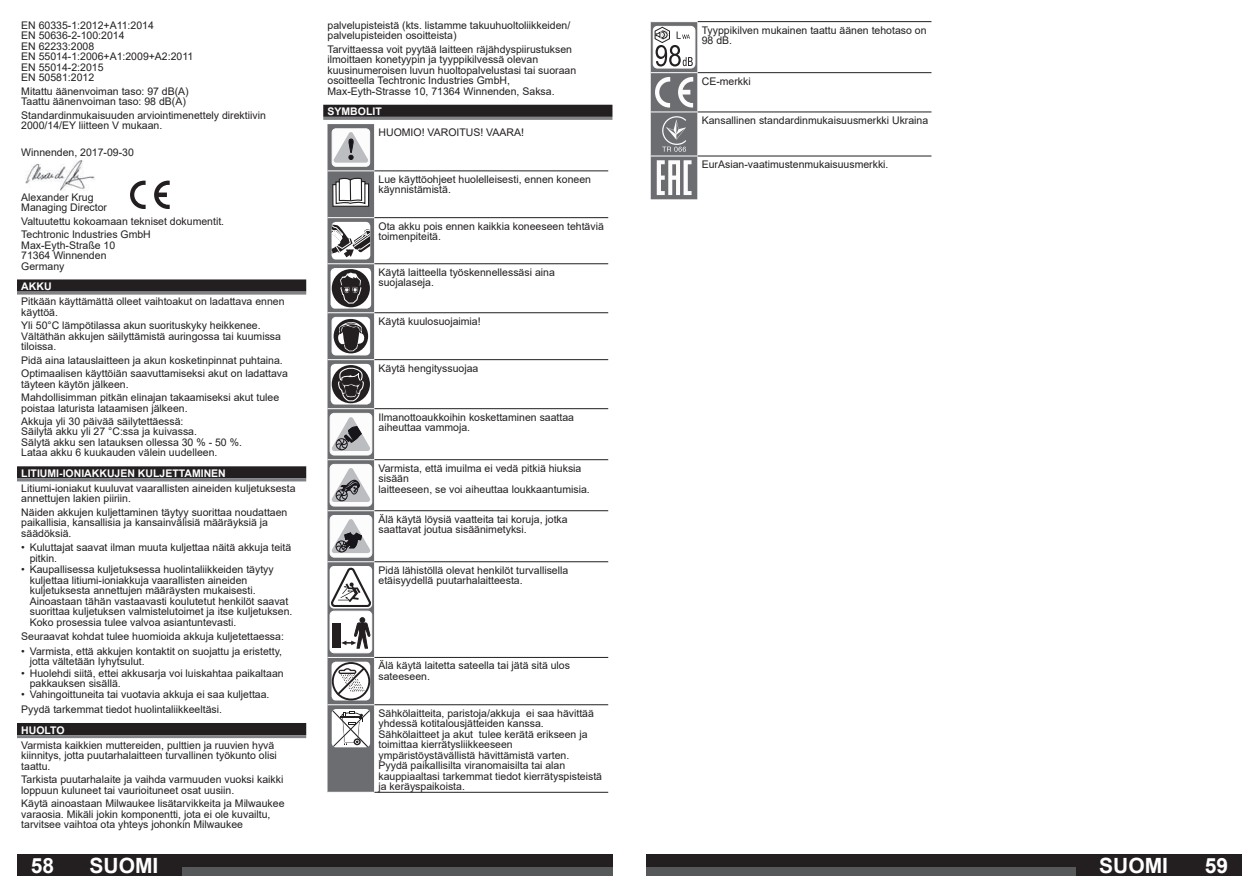
<style>
.page{position:relative;width:1259px;height:893px;background:#fff}
.page>*{position:absolute;margin:0;border:0;box-sizing:border-box;transform-origin:0 0}
.t1{font:700 21px "Arial";color:#fff}
.t2{font:10.5px/10.5px "Arial";color:#231f20}
.t3{font:700 10.5px "Arial";color:#fff}
</style>
<div class="page">
<div style="left:17px;top:855px;width:595px;height:21px;background:#231f20"></div>
<div style="left:68px;top:867px;width:544px;height:9px;background:#57585a"></div>
<div style="left:646px;top:855px;width:596px;height:21px;background:#231f20"></div>
<div style="left:646px;top:867px;width:545px;height:9px;background:#57585a"></div>
<div style="left:1076px;top:855px;width:115px;height:21px;background:#231f20"></div>
<hr style="left:697px;top:21px;width:234px;height:1px;background:#231f20">
<svg style="left:651px;top:22px;width:280px;height:177px"></svg>
<div style="left:17px;top:279px;width:289px;height:13px;background:#231f20"></div>
<hr style="left:17px;top:292px;width:289px;height:3px;background:#808285">
<div style="left:17px;top:466px;width:289px;height:12px;background:#231f20"></div>
<hr style="left:17px;top:478px;width:289px;height:3px;background:#808285">
<div style="left:17px;top:723px;width:289px;height:12px;background:#231f20"></div>
<hr style="left:17px;top:735px;width:289px;height:3px;background:#808285">
<img style="left:25px;top:160px;width:70px;height:30px">
<svg style="left:130px;top:181px;width:16px;height:28px"></svg>
<svg style="left:154px;top:181px;width:16px;height:28px"></svg>
<div style="left:67px;top:855px;width:114px;height:21px;background:#231f20"></div>
<div style="left:323px;top:105px;width:289px;height:12px;background:#231f20"></div>
<hr style="left:323px;top:117px;width:289px;height:3px;background:#808285">
<svg style="left:374px;top:124px;width:234px;height:668px"></svg>
<hr style="left:374px;top:170px;width:234px;height:1px;background:#231f20">
<hr style="left:374px;top:217px;width:234px;height:1px;background:#231f20">
<hr style="left:374px;top:263px;width:234px;height:1px;background:#231f20">
<hr style="left:374px;top:312px;width:234px;height:1px;background:#231f20">
<hr style="left:374px;top:359px;width:234px;height:1px;background:#231f20">
<hr style="left:374px;top:408px;width:234px;height:1px;background:#231f20">
<hr style="left:374px;top:459px;width:234px;height:1px;background:#231f20">
<hr style="left:374px;top:510px;width:234px;height:1px;background:#231f20">
<hr style="left:374px;top:561px;width:234px;height:1px;background:#231f20">
<hr style="left:374px;top:657px;width:234px;height:1px;background:#231f20">
<hr style="left:374px;top:704px;width:234px;height:1px;background:#231f20">
<hr style="left:374px;top:792px;width:234px;height:1px;background:#231f20">
<svg style="left:327px;top:124px;width:47px;height:668px"></svg>
<p class="t2" style="left:327px;top:20px;width:244px">palvelupisteistä (kts. listamme takuuhuoltoliikkeiden/ palvelupisteiden osoitteista)</p>
<p class="t2" style="left:327px;top:44px;width:250px">Tarvittaessa voit pyytää laitteen räjähdyspiirustuksen ilmoittaen konetyypin ja tyyppikilvessä olevan kuusinumeroisen luvun huoltopalvelustasi tai suoraan osoitteella Techtronic Industries GmbH, Max-Eyth-Strasse 10, 71364 Winnenden, Saksa.</p>
<p class="t3" style="left:327px;top:106px;width:56px">SYMBOLIT</p>
<p class="t2" style="left:378px;top:127px;width:147px">HUOMIO! VAROITUS! VAARA!</p>
<p class="t2" style="left:378px;top:174px;width:214px">Lue käyttöohjeet huolelleisesti, ennen koneen käynnistämistä.</p>
<p class="t2" style="left:378px;top:221px;width:227px">Ota akku pois ennen kaikkia koneeseen tehtäviä toimenpiteitä.</p>
<p class="t2" style="left:378px;top:267px;width:178px">Käytä laitteella työskennellessäsi aina suojalaseja.</p>
<p class="t2" style="left:378px;top:316px;width:104px">Käytä kuulosuojaimia!</p>
<p class="t2" style="left:378px;top:363px;width:101px">Käytä hengityssuojaa</p>
<p class="t2" style="left:378px;top:412px;width:197px">Ilmanottoaukkoihin koskettaminen saattaa aiheuttaa vammoja.</p>
<p class="t2" style="left:378px;top:463px;width:213px">Varmista, että imuilma ei vedä pitkiä hiuksia sisään<br>laitteeseen, se voi aiheuttaa loukkaantumisia.</p>
<p class="t2" style="left:378px;top:514px;width:191px">Älä käytä löysiä vaatteita tai koruja, jotka saattavat joutua sisäänimetyksi.</p>
<p class="t2" style="left:378px;top:565px;width:191px">Pidä lähistöllä olevat henkilöt turvallisella etäisyydellä puutarhalaitteesta.</p>
<p class="t2" style="left:21px;top:20px;width:174px">EN 60335-1:2012+A11:2014<br>EN 50636-2-100:2014<br>EN 62233:2008<br>EN 55014-1:2006+A1:2009+A2:2011<br>EN 55014-2:2015<br>EN 50581:2012</p>
<p class="t2" style="left:21px;top:86px;width:169px">Mitattu äänenvoiman taso: 97 dB(A)<br>Taattu äänenvoiman taso: 98 dB(A)</p>
<p class="t2" style="left:21px;top:110px;width:246px">Standardinmukaisuuden arviointimenettely direktiivin<br>2000/14/EY liitteen V mukaan.</p>
<p class="t2" style="left:21px;top:147px;width:114px">Winnenden, 2017-09-30</p>
<p class="t2" style="left:21px;top:192px;width:87px">Alexander Krug<br>Managing Director</p>
<p class="t2" style="left:21px;top:214px;width:204px;line-height:13.5px">Valtuutettu kokoamaan tekniset dokumentit.<br>Techtronic Industries GmbH</p>
<p class="t2" style="left:21px;top:240px;width:95px">Max-Eyth-Straße 10<br>71364 Winnenden<br>Germany</p>
<p class="t3" style="left:21px;top:281px;width:32px">AKKU</p>
<p class="t2" style="left:21px;top:296px;width:265px">Pitkään käyttämättä olleet vaihtoakut on ladattava ennen käyttöä.</p>
<p class="t2" style="left:21px;top:320px;width:261px">Yli 50°C lämpötilassa akun suorituskyky heikkenee.<br>Vältäthän akkujen säilyttämistä auringossa tai kuumissa tiloissa.</p>
<p class="t2" style="left:21px;top:353px;width:268px;line-height:13.5px">Pidä aina latauslaitteen ja akun kosketinpinnat puhtaina.<br>Optimaalisen käyttöiän saavuttamiseksi akut on ladattava</p>
<p class="t2" style="left:21px;top:377px;width:259px;line-height:13.5px">täyteen käytön jälkeen.<br>Mahdollisimman pitkän elinajan takaamiseksi akut tulee</p>
<p class="t2" style="left:21px;top:401px;width:168px;line-height:13.5px">poistaa laturista lataamisen jälkeen.<br>Akkuja yli 30 päivää säilytettäessä:</p>
<p class="t2" style="left:21px;top:427px;width:222px">Säilytä akku yli 27 °C:ssa ja kuivassa.<br>Sälytä akku sen latauksen ollessa 30 % - 50 %.<br>Lataa akku 6 kuukauden välein uudelleen.</p>
<p class="t3" style="left:21px;top:467px;width:206px">LITIUMI-IONIAKKUJEN KULJETTAMINEN</p>
<p class="t2" style="left:21px;top:483px;width:276px">Litiumi-ioniakut kuuluvat vaarallisten aineiden kuljetuksesta annettujen lakien piiriin.</p>
<p class="t2" style="left:21px;top:507px;width:268px">Näiden akkujen kuljettaminen täytyy suorittaa noudattaen paikallisia, kansallisia ja kansainvälisiä määräyksiä ja säädöksiä.</p>
<p class="t2" style="left:30px;top:542px;width:263px;text-indent:-9px">• Kuluttajat saavat ilman muuta kuljettaa näitä akkuja teitä pitkin.</p>
<p class="t2" style="left:30px;top:564px;width:264px;text-indent:-9px">• Kaupallisessa kuljetuksessa huolintaliikkeiden täytyy kuljettaa litiumi-ioniakkuja vaarallisten aineiden kuljetuksesta annettujen määräysten mukaisesti.<br>Ainoastaan tähän vastaavasti koulutetut henkilöt saavat suorittaa kuljetuksen valmistelutoimet ja itse kuljetuksen.<br>Koko prosessia tulee valvoa asiantuntevasti.</p>
<p class="t2" style="left:21px;top:631px;width:264px">Seuraavat kohdat tulee huomioida akkuja kuljetettaessa:</p>
<p class="t2" style="left:30px;top:646px;width:254px;text-indent:-9px">• Varmista, että akkujen kontaktit on suojattu ja eristetty, jotta vältetään lyhytsulut.</p>
<p class="t2" style="left:30px;top:668px;width:255px;text-indent:-9px">• Huolehdi siitä, ettei akkusarja voi luiskahtaa paikaltaan pakkauksen sisällä.</p>
<p class="t2" style="left:21px;top:687px;width:250px;line-height:14.7px">• Vahingoittuneita tai vuotavia akkuja ei saa kuljettaa.<br>Pyydä tarkemmat tiedot huolintaliikkeeltäsi.</p>
<p class="t3" style="left:21px;top:724px;width:45px">HUOLTO</p>
<p class="t2" style="left:21px;top:740px;width:257px">Varmista kaikkien muttereiden, pulttien ja ruuvien hyvä kiinnitys, jotta puutarhalaitteen turvallinen työkunto olisi taattu.</p>
<p class="t2" style="left:21px;top:774px;width:264px">Tarkista puutarhalaite ja vaihda varmuuden vuoksi kaikki loppuun kuluneet tai vaurioituneet osat uusiin.</p>
<p class="t2" style="left:21px;top:798px;width:265px">Käytä ainoastaan Milwaukee lisätarvikkeita ja Milwaukee varaosia. Mikäli jokin komponentti, jota ei ole kuvailtu, tarvitsee vaihtoa ota yhteys johonkin Milwaukee</p>
<h1 class="t1" style="left:90px;top:854px;width:70px">SUOMI</h1>
<p class="t2" style="left:702px;top:25px;width:226px">Tyyppikilven mukainen taattu äänen tehotaso on<br>98 dB.</p>
<p class="t2" style="left:702px;top:76px;width:50px">CE-merkki</p>
<p class="t2" style="left:702px;top:115px;width:228px">Kansallinen standardinmukaisuusmerkki Ukraina</p>
<p class="t2" style="left:702px;top:159px;width:188px">EurAsian-vaatimustenmukaisuusmerkki.</p>
<p class="t2" style="left:378px;top:660px;width:193px">Älä käytä laitetta sateella tai jätä sitä ulos sateeseen.</p>
<p class="t2" style="left:378px;top:708px;width:225px">Sähkölaitteita, paristoja/akkuja ei saa hävittää yhdessä kotitalousjätteiden kanssa.<br>Sähkölaitteet ja akut tulee kerätä erikseen ja toimittaa kierrätysliikkeeseen ympäristöystävällistä hävittämistä varten.<br>Pyydä paikallisilta viranomaisilta tai alan kauppiaaltasi tarkemmat tiedot kierrätyspisteistä ja keräyspaikoista.</p>
<h1 class="t1" style="left:31px;top:854px;width:25px">58</h1>
<h1 class="t1" style="left:1099px;top:854px;width:70px">SUOMI</h1>
<h1 class="t1" style="left:1204px;top:854px;width:25px">59</h1>
</div>
